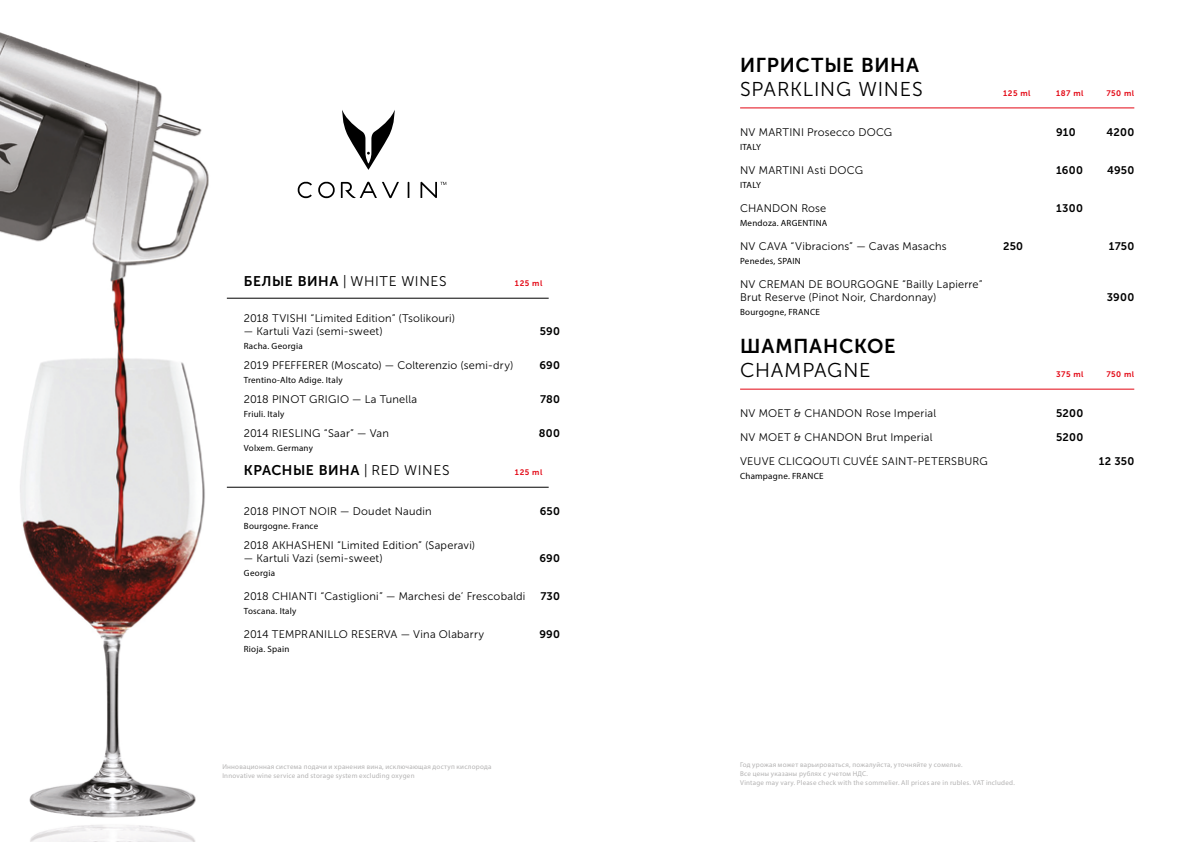
<style>
.page{position:relative;width:1191px;height:842px;background:#fff}
.page>*{position:absolute;margin:0;border:0;box-sizing:border-box;transform-origin:0 0}
.t1{font:20px "Museo Sans Cyrl 300";letter-spacing:.04em;color:#000}
.t2{font:20px "Museo Sans Cyrl 700";letter-spacing:.04em;color:#000}
.t3{font:14px "Museo Sans Cyrl 300";letter-spacing:.045em;color:#000}
.t4{font:14px "Museo Sans Cyrl 700";letter-spacing:.04em;color:#000}
.t5{font:11px/13.2px "Museo Sans Cyrl 300";letter-spacing:.02em;color:#000}
.t6{font:11px "Museo Sans Cyrl 700";letter-spacing:.02em;color:#000}
.t7{font:9px "Myriad Pro";letter-spacing:.025em;color:#000}
.t8{font:8px "Museo Sans Cyrl 700";letter-spacing:.065em;color:#e30613}
.t9{font:7px/9px "Myriad Pro";letter-spacing:.035em;color:#b3b2b2}
.s1{font-family:"Museo Sans Cyrl 700"}
.s2{font-family:"Museo Sans Cyrl 300"}
</style>
<div class="page">
<hr style="left:740px;top:108px;width:394px;height:1px;background:#e30613">
<hr style="left:740px;top:389px;width:394px;height:1px;background:#e30613">
<img style="left:0;top:32px;width:538px;height:810px">
<svg style="left:318px;top:181px;width:17px;height:17px"></svg>
<svg style="left:298px;top:181px;width:14px;height:17px"></svg>
<svg style="left:408px;top:182px;width:1px;height:16px"></svg>
<svg style="left:341px;top:182px;width:58px;height:17px"></svg>
<svg style="left:420px;top:182px;width:26px;height:16px"></svg>
<svg style="left:341px;top:110px;width:54px;height:60px"></svg>
<hr style="left:227px;top:298px;width:321px;height:1px;background:#000">
<hr style="left:227px;top:487px;width:321px;height:1px;background:#000">
<p class="t3" style="left:244px;top:274px;width:204px"><span class="s1">БЕЛЫЕ ВИНА</span> | WHITE WINES</p>
<p class="t8" style="left:515px;top:279px;width:29px">125 ml</p>
<p class="t5" style="left:244px;top:312px;width:213px">2018 TVISHI “Limited Edition” (Tsolikouri)</p>
<p class="t5" style="left:244px;top:325px;width:140px">— Kartuli Vazi (semi-sweet)</p>
<p class="t6" style="left:540px;top:325px;width:22px">590</p>
<p class="t7" style="left:244px;top:340px;width:60px">Racha. Georgia</p>
<p class="t5" style="left:244px;top:359px;width:271px">2019 PFEFFERER (Moscato) — Colterenzio (semi-dry)</p>
<p class="t6" style="left:539px;top:359px;width:22px">690</p>
<p class="t7" style="left:244px;top:374px;width:100px">Trentino-Alto Adige. Italy</p>
<p class="t5" style="left:244px;top:393px;width:175px">2018 PINOT GRIGIO — La Tunella</p>
<p class="t6" style="left:540px;top:393px;width:21px">780</p>
<p class="t7" style="left:244px;top:408px;width:42px">Friuli. Italy</p>
<p class="t5" style="left:244px;top:427px;width:147px">2014 RIESLING “Saar” — Van</p>
<p class="t6" style="left:539px;top:427px;width:23px">800</p>
<p class="t7" style="left:244px;top:442px;width:71px">Volxem. Germany</p>
<p class="t4" style="left:244px;top:462px;width:207px">КРАСНЫЕ ВИНА <span class="s2">| RED WINES</span></p>
<p class="t8" style="left:515px;top:468px;width:29px">125 ml</p>
<p class="t5" style="left:244px;top:505px;width:189px">2018 PINOT NOIR — Doudet Naudin</p>
<p class="t6" style="left:540px;top:505px;width:22px">650</p>
<p class="t7" style="left:244px;top:520px;width:76px">Bourgogne. France</p>
<p class="t5" style="left:244px;top:539px;width:233px">2018 AKHASHENI “Limited Edition” (Saperavi)</p>
<p class="t5" style="left:244px;top:552px;width:140px">— Kartuli Vazi (semi-sweet)</p>
<p class="t6" style="left:539px;top:552px;width:22px">690</p>
<p class="t7" style="left:244px;top:567px;width:33px">Georgia</p>
<p class="t5" style="left:244px;top:590px;width:283px">2018 CHIANTI “Castiglioni” — Marchesi de’ Frescobaldi</p>
<p class="t6" style="left:540px;top:590px;width:21px">730</p>
<p class="t7" style="left:244px;top:605px;width:54px">Toscana. Italy</p>
<p class="t5" style="left:244px;top:628px;width:242px">2014 TEMPRANILLO RESERVA — Vina Olabarry</p>
<p class="t6" style="left:539px;top:628px;width:22px">990</p>
<p class="t7" style="left:244px;top:643px;width:47px">Rioja. Spain</p>
<p class="t9" style="left:222px;top:762px;width:270px">Инновационная система подачи и хранения вина, исключающая доступ кислорода<br>Innovative wine service and storage system excluding oxygen</p>
<h1 class="t2" style="left:740px;top:54px;width:181px">ИГРИСТЫЕ ВИНА</h1>
<h1 class="t1" style="left:740px;top:78px;width:184px">SPARKLING WINES</h1>
<p class="t8" style="left:1003px;top:88px;width:29px">125 ml</p>
<p class="t8" style="left:1056px;top:88px;width:29px">187 ml</p>
<p class="t8" style="left:1106px;top:88px;width:29px">750 ml</p>
<p class="t5" style="left:740px;top:125px;width:154px">NV MARTINI Prosecco DOCG</p>
<p class="t6" style="left:1056px;top:126px;width:21px">910</p>
<p class="t6" style="left:1106px;top:126px;width:29px">4200</p>
<p class="t7" style="left:740px;top:141px;width:22px">ITALY</p>
<p class="t5" style="left:740px;top:163px;width:124px">NV MARTINI Asti DOCG</p>
<p class="t6" style="left:1056px;top:164px;width:28px">1600</p>
<p class="t6" style="left:1107px;top:164px;width:29px">4950</p>
<p class="t7" style="left:740px;top:179px;width:22px">ITALY</p>
<p class="t5" style="left:740px;top:201px;width:88px">CHANDON Rose</p>
<p class="t6" style="left:1056px;top:202px;width:28px">1300</p>
<p class="t7" style="left:740px;top:217px;width:89px">Mendoza. ARGENTINA</p>
<p class="t5" style="left:740px;top:239px;width:208px">NV CAVA “Vibracions” — Cavas Masachs</p>
<p class="t6" style="left:1003px;top:240px;width:22px">250</p>
<p class="t6" style="left:1108px;top:240px;width:27px">1750</p>
<p class="t7" style="left:740px;top:255px;width:62px">Penedes, SPAIN</p>
<p class="t5" style="left:740px;top:277px;width:244px">NV CREMAN DE BOURGOGNE “Bailly Lapierre”<br>Brut Reserve (Pinot Noir, Chardonnay)</p>
<p class="t6" style="left:1106px;top:291px;width:29px">3900</p>
<p class="t7" style="left:740px;top:306px;width:81px">Bourgogne, FRANCE</p>
<h1 class="t2" style="left:740px;top:335px;width:157px">ШАМПАНСКОЕ</h1>
<h1 class="t1" style="left:740px;top:359px;width:132px">CHAMPAGNE</h1>
<p class="t8" style="left:1056px;top:370px;width:29px">375 ml</p>
<p class="t8" style="left:1106px;top:370px;width:29px">750 ml</p>
<p class="t5" style="left:740px;top:407px;width:197px">NV MOET &amp; CHANDON Rose Imperial</p>
<p class="t6" style="left:1056px;top:407px;width:29px">5200</p>
<p class="t5" style="left:740px;top:431px;width:194px">NV MOET &amp; CHANDON Brut Imperial</p>
<p class="t6" style="left:1056px;top:431px;width:29px">5200</p>
<p class="t5" style="left:740px;top:455px;width:249px">VEUVE CLICQOUTl СUVÉE SAINT-PETERSBURG</p>
<p class="t6" style="left:1098px;top:455px;width:37px">12 350</p>
<p class="t7" style="left:740px;top:470px;width:85px">Champagne. FRANCE</p>
<p class="t9" style="left:740px;top:760px;width:276px">Год урожая может варьироваться, пожалуйста, уточняйте у сомелье.<br>Все цены указаны рублях с учетом НДС.<br>Vintage may vary. Please check with the sommelier. All prices are in rubles. VAT included.</p>
</div>
